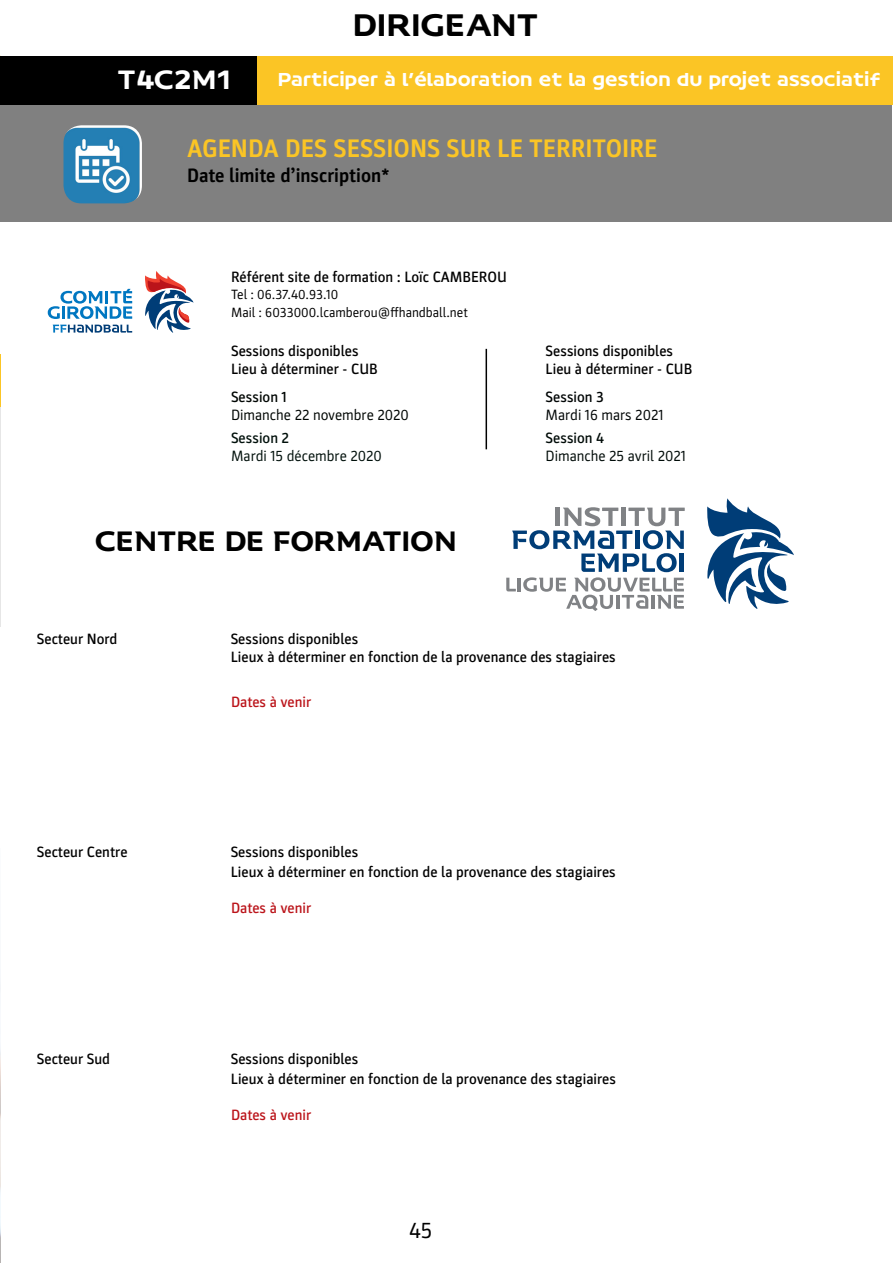
<style>
.page{position:relative;width:893px;height:1263px;background:#fff}
.page>*{position:absolute;margin:0;border:0;box-sizing:border-box;transform-origin:0 0}
.t1{font:30px "FF Hand V";color:#000}
.t2{font:27px "FF Hand V";letter-spacing:-.01em;color:#000}
.t3{font:700 25.5px "Parka";color:#fbc525}
.t4{font:25.5px "FF Hand V";color:#fff}
.t5{font:22.5px "Parka";color:#000}
.t6{font:700 19.5px "Parka";color:#000}
.t7{font:18px "FF Hand V";color:#fff}
.t8{font:500 15px/18px "Parka";color:#000}
.t9{font:500 15px "Parka";color:#bb141a}
.t10{font:15px "Parka";color:#000603}
.t11{font:15px "Parka";color:#00100b}
.t12{font:15px "Parka";color:#000b08}
.t13{font:15px "Parka";color:#000505}
.t14{font:500 15px "Parka";color:#000603}
.t15{font:500 15px "Parka";color:#000505}
.t16{font:500 15px "Parka";color:#00100b}
.t17{font:500 15px "Parka";color:#000b08}
.t18{font:13.5px/18px "Parka";color:#000}
</style>
<div class="page">
<img style="left:0;top:982px;width:1px;height:281px">
<hr style="left:0;top:407px;width:1px;height:220px;background:#e6e6e6">
<hr style="left:0;top:355px;width:1px;height:52px;background:#fbc525">
<div style="left:0;top:105px;width:892px;height:117px;background:#808080"></div>
<img style="left:64px;top:125px;width:78px;height:78px">
<div style="left:0;top:56px;width:257px;height:49px;background:#000"></div>
<div style="left:257px;top:56px;width:636px;height:49px;background:#fbc525"></div>
<svg style="left:145px;top:271px;width:49px;height:62px"></svg>
<svg style="left:48px;top:289px;width:84px;height:30px"></svg>
<svg style="left:53px;top:325px;width:79px;height:8px"></svg>
<hr style="left:486px;top:349px;width:1px;height:100px;background:#000">
<svg style="left:707px;top:498px;width:87px;height:111px"></svg>
<svg style="left:506px;top:507px;width:179px;height:104px"></svg>
<h1 class="t1" style="left:354px;top:5px;width:187px">DIRIGEANT</h1>
<h3 class="t4" style="left:118px;top:63px;width:115px">T4C2M1</h3>
<p class="t7" style="left:279px;top:68px;width:604px">Participer à l’élaboration et la gestion du projet associatif</p>
<h3 class="t3" style="left:187px;top:134px;width:472px">AGENDA DES SESSIONS SUR LE TERRITOIRE</h3>
<h3 class="t6" style="left:187px;top:164px;width:205px">Date limite d’inscription*</h3>
<p class="t8" style="left:231px;top:268px;width:277px">Référent site de formation : Loïc CAMBEROU</p>
<p class="t18" style="left:231px;top:285px;width:238px">Tel : 06.37.40.93.10<br>Mail : 6033000.lcamberou@ffhandball.net</p>
<p class="t8" style="left:231px;top:342px;width:148px">Sessions disponibles<br>Lieu à déterminer - CUB</p>
<p class="t8" style="left:546px;top:342px;width:148px">Sessions disponibles<br>Lieu à déterminer - CUB</p>
<p class="t14" style="left:231px;top:389px;width:57px">Session 1</p>
<p class="t10" style="left:231px;top:407px;width:179px">Dimanche 22 novembre 2020</p>
<p class="t16" style="left:231px;top:429px;width:60px">Session 2</p>
<p class="t11" style="left:231px;top:447px;width:152px">Mardi 15 décembre 2020</p>
<h2 class="t2" style="left:96px;top:524px;width:364px">CENTRE DE FORMATION</h2>
<p class="t15" style="left:546px;top:389px;width:60px">Session 3</p>
<p class="t13" style="left:546px;top:407px;width:119px">Mardi 16 mars 2021</p>
<p class="t17" style="left:546px;top:429px;width:60px">Session 4</p>
<p class="t12" style="left:546px;top:447px;width:142px">Dimanche 25 avril 2021</p>
<p class="t8" style="left:37px;top:630px;width:82px">Secteur Nord</p>
<p class="t8" style="left:231px;top:630px;width:387px">Sessions disponibles<br>Lieux à déterminer en fonction de la provenance des stagiaires</p>
<p class="t9" style="left:231px;top:693px;width:82px">Dates à venir</p>
<p class="t8" style="left:37px;top:843px;width:92px">Secteur Centre</p>
<p class="t8" style="left:231px;top:842px;width:387px;line-height:19.8px">Sessions disponibles<br>Lieux à déterminer en fonction de la provenance des stagiaires</p>
<p class="t9" style="left:231px;top:899px;width:82px">Dates à venir</p>
<p class="t8" style="left:37px;top:1050px;width:75px">Secteur Sud</p>
<p class="t8" style="left:231px;top:1049px;width:387px;line-height:19.8px">Sessions disponibles<br>Lieux à déterminer en fonction de la provenance des stagiaires</p>
<p class="t9" style="left:231px;top:1106px;width:82px">Dates à venir</p>
<h3 class="t5" style="left:409px;top:1217px;width:25px">45</h3>
</div>
